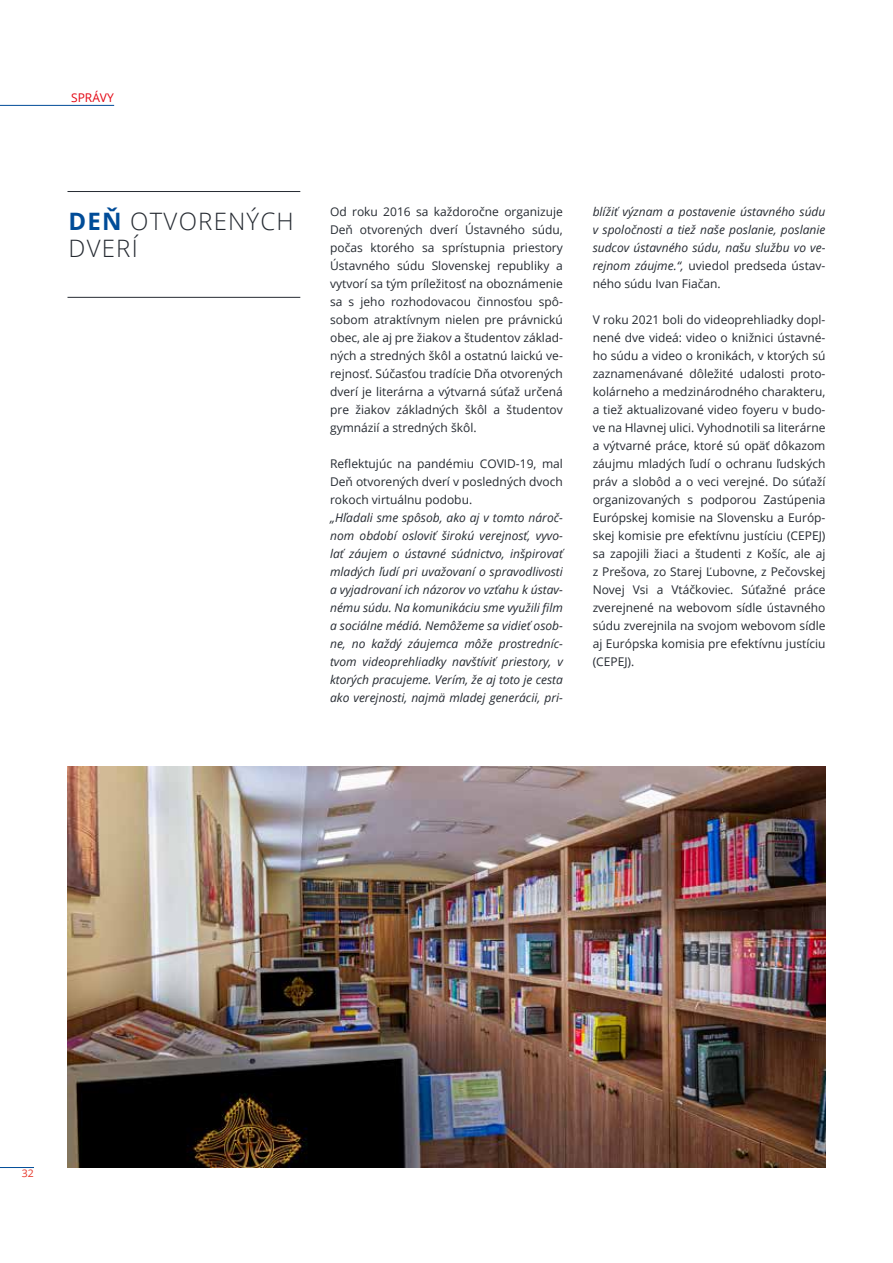
<style>
.page{position:relative;width:893px;height:1263px;background:#fff}
.page>*{position:absolute;margin:0;border:0;box-sizing:border-box;transform-origin:0 0}
.t1{font:300 24px/27px "Open Sans";letter-spacing:.05em;color:#252a31}
.t2{font:12px/18px "Open Sans";color:#252a31;text-align:justify}
.t3{font:italic 12px/18px "Open Sans";color:#252a31;text-align:justify}
.t4{font:12px "Open Sans";color:#e30613}
.t5{font:10.5px "Open Sans";color:#e73628}
.s1{font-weight:700;color:#004c98}
.s2{font-style:normal}
</style>
<div class="page">
<hr style="left:0;top:1167px;width:34px;height:1px;background:#004c98">
<hr style="left:0;top:105px;width:114px;height:1px;background:#004c98">
<hr style="left:68px;top:191px;width:232px;height:1px;background:#252a31">
<hr style="left:68px;top:297px;width:232px;height:1px;background:#252a31">
<img style="left:68px;top:767px;width:757px;height:400px">
<p class="t4" style="left:71px;top:89px;width:44px">SPRÁVY</p>
<h1 class="t1" style="left:69px;top:207px;width:227px"><span class="s1">DEŇ</span> OTVORENÝCH<br>DVERÍ</h1>
<p class="t2" style="left:330px;top:202px;width:234px">Od roku 2016 sa každoročne organizuje Deň otvorených dverí Ústavného súdu, počas ktorého sa sprístupnia priestory Ústavného súdu Slovenskej republiky a vytvorí sa tým príležitosť na oboznámenie sa s jeho rozhodovacou činnosťou spô&shy;sobom atraktívnym nielen pre právnickú obec, ale aj pre žiakov a študentov základ&shy;ných a stredných škôl a ostatnú laickú ve&shy;rejnosť. Súčasťou tradície Dňa otvorených dverí je literárna a výtvarná súťaž určená pre žiakov základných škôl a študentov gymnázií a stredných škôl.</p>
<p class="t2" style="left:330px;top:454px;width:234px">Reflektujúc na pandémiu COVID-19, mal Deň otvorených dverí v posledných dvoch rokoch virtuálnu podobu.</p>
<p class="t3" style="left:330px;top:508px;width:234px">„Hľadali sme spôsob, ako aj v tomto nároč&shy;nom období osloviť širokú verejnosť, vyvo&shy;lať záujem o ústavné súdnictvo, inšpirovať mladých ľudí pri uvažovaní o spravodlivosti a vyjadrovaní ich názorov vo vzťahu k ústav&shy;nému súdu. Na komunikáciu sme využili film a sociálne médiá. Nemôžeme sa vidieť osob&shy;ne, no každý záujemca môže prostredníc&shy;tvom videoprehliadky navštíviť priestory, v ktorých pracujeme. Verím, že aj toto je cesta ako verejnosti, najmä mladej generácii, pri-</p>
<p class="t3" style="left:593px;top:202px;width:234px">blížiť význam a postavenie ústavného súdu v spoločnosti a tiež naše poslanie, poslanie sudcov ústavného súdu, našu službu vo ve&shy;rejnom záujme.“, <span class="s2">uviedol predseda ústav&shy;ného súdu Ivan Fiačan.</span></p>
<p class="t2" style="left:593px;top:310px;width:234px">V roku 2021 boli do videoprehliadky dopl&shy;nené dve videá: video o knižnici ústavné&shy;ho súdu a video o kronikách, v ktorých sú zaznamenávané dôležité udalosti proto&shy;kolárneho a medzinárodného charakteru, a tiež aktualizované video foyeru v budo&shy;ve na Hlavnej ulici. Vyhodnotili sa literárne a výtvarné práce, ktoré sú opäť dôkazom záujmu mladých ľudí o ochranu ľudských práv a slobôd a o veci verejné. Do súťaží organizovaných s podporou Zastúpenia Európskej komisie na Slovensku a Európ&shy;skej komisie pre efektívnu justíciu (CEPEJ) sa zapojili žiaci a študenti z Košíc, ale aj z Prešova, zo Starej Ľubovne, z Pečovskej Novej Vsi a Vtáčkoviec. Súťažné práce zverejnené na webovom sídle ústavného súdu zverejnila na svojom webovom sídle aj Európska komisia pre efektívnu justíciu (CEPEJ).</p>
<p class="t5" style="left:22px;top:1166px;width:14px">32</p>
</div>
